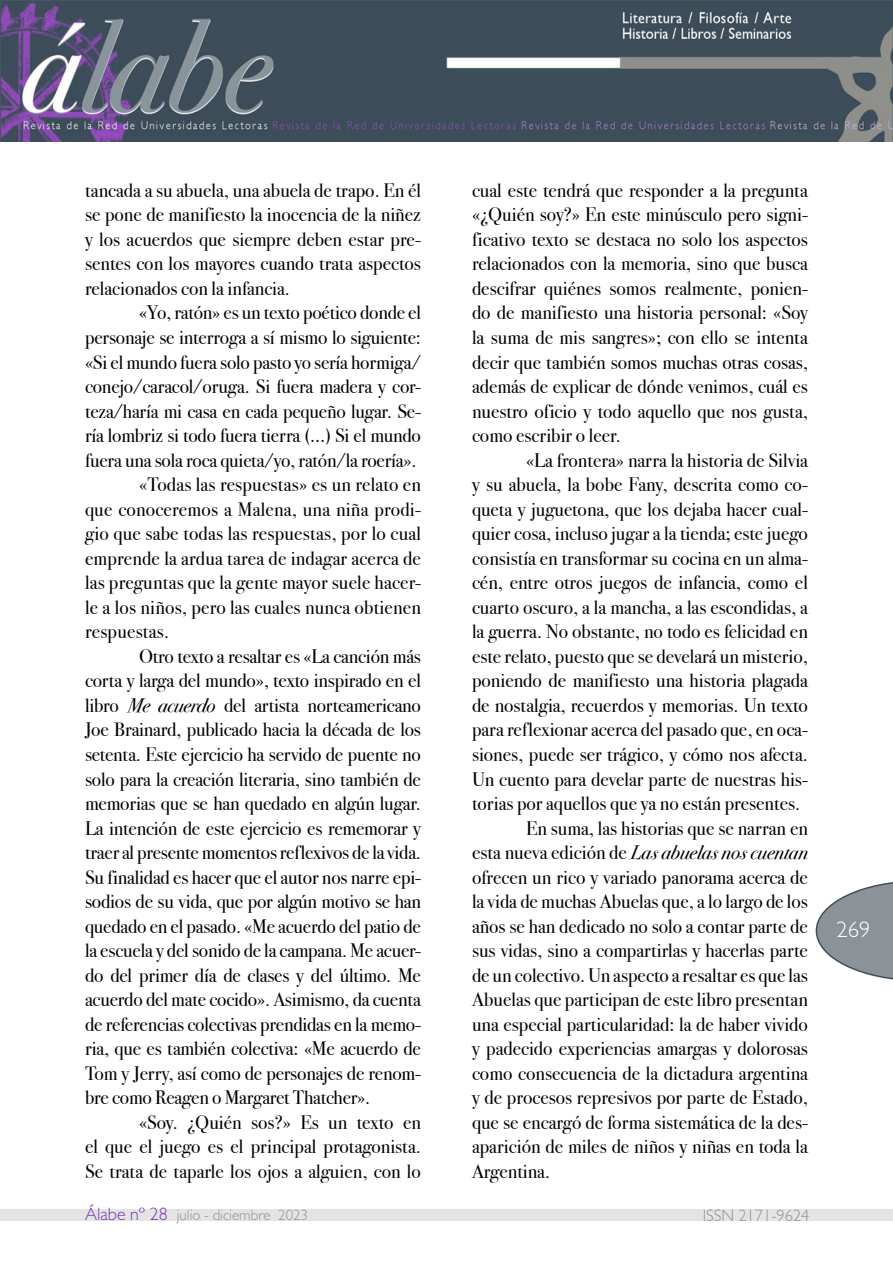
<style>
.page{position:relative;width:893px;height:1263px;background:#fff}
.page>*{position:absolute;margin:0;border:0;box-sizing:border-box;transform-origin:0 0}
.t1{font:300 22.5px "Gill Sans";color:#fff}
.TEXTO{font:19.5px/24.5px "Bodoni Svty Two OSITCTT Book";color:#000;text-align:justify}
.t2{font:300 16.5px "Gill Sans";color:#8d949a}
.t3{font:300 15px "Gill Sans";color:#8d949a}
.s1{font-family:"Bodoni Svty Two OSITCTT Book It"}
.s2{font-size:18px;color:#7d3ab3}
</style>
<div class="page">
<svg style="left:816px;top:882px;width:77px;height:98px"></svg>
<img style="left:0;top:0;width:893px;height:141px">
<div style="left:0;top:1210px;width:893px;height:11px;background:#e4e4e3"></div>
<p class="TEXTO" style="left:85px;top:178px;width:337px">tancada a su abuela, una abuela de trapo. En él se pone de manifiesto la inocencia de la niñez y los acuerdos que siempre deben estar pre&shy;sentes con los mayores cuando trata aspectos relacionados con la infancia.</p>
<p class="TEXTO" style="left:85px;top:301px;width:337px;text-indent:54px">«Yo, ratón» es un texto poético donde el personaje se interroga a sí mismo lo siguiente: «Si el mundo fuera solo pasto yo sería hormiga/ conejo/caracol/oruga. Si fuera madera y cor&shy;teza/haría mi casa en cada pequeño lugar. Se&shy;ría lombriz si todo fuera tierra (…) Si el mundo fuera una sola roca quieta/yo, ratón/la roería».</p>
<p class="TEXTO" style="left:85px;top:472px;width:337px;text-indent:54px">«Todas las respuestas» es un relato en que conoceremos a Malena, una niña prodi&shy;gio que sabe todas las respuestas, por lo cual emprende la ardua tarea de indagar acerca de las preguntas que la gente mayor suele hacer&shy;le a los niños, pero las cuales nunca obtienen respuestas.</p>
<p class="TEXTO" style="left:85px;top:644px;width:337px;text-indent:54px">Otro texto a resaltar es «La canción más corta y larga del mundo», texto inspirado en el libro <span class="s1">Me acuerdo</span> del artista norteamericano Joe Brainard, publicado hacia la década de los setenta. Este ejercicio ha servido de puente no solo para la creación literaria, sino también de memorias que se han quedado en algún lugar.<br>La intención de este ejercicio es rememorar y traer al presente momentos reflexivos de la vida.<br>Su finalidad es hacer que el autor nos narre epi&shy;sodios de su vida, que por algún motivo se han quedado en el pasado. «Me acuerdo del patio de la escuela y del sonido de la campana. Me acuer&shy;do del primer día de clases y del último. Me acuerdo del mate cocido». Asimismo, da cuenta de referencias colectivas prendidas en la memo&shy;ria, que es también colectiva: «Me acuerdo de Tom y Jerry, así como de personajes de renom&shy;bre como Reagen o Margaret Thatcher».</p>
<p class="TEXTO" style="left:85px;top:1110px;width:337px;text-indent:54px">«Soy. ¿Quién sos?» Es un texto en el que el juego es el principal protagonista.<br>Se trata de taparle los ojos a alguien, con lo</p>
<p class="TEXTO" style="left:472px;top:178px;width:337px">cual este tendrá que responder a la pregunta «¿Quién soy?» En este minúsculo pero signi&shy;ficativo texto se destaca no solo los aspectos relacionados con la memoria, sino que busca descifrar quiénes somos realmente, ponien&shy;do de manifiesto una historia personal: «Soy la suma de mis sangres»; con ello se intenta decir que también somos muchas otras cosas, además de explicar de dónde venimos, cuál es nuestro oficio y todo aquello que nos gusta, como escribir o leer.</p>
<p class="TEXTO" style="left:472px;top:448px;width:337px;text-indent:54px">«La frontera» narra la historia de Silvia y su abuela, la bobe Fany, descrita como co&shy;queta y juguetona, que los dejaba hacer cual&shy;quier cosa, incluso jugar a la tienda; este juego consistía en transformar su cocina en un alma&shy;cén, entre otros juegos de infancia, como el cuarto oscuro, a la mancha, a las escondidas, a la guerra. No obstante, no todo es felicidad en este relato, puesto que se develará un misterio, poniendo de manifiesto una historia plagada de nostalgia, recuerdos y memorias. Un texto para reflexionar acerca del pasado que, en oca&shy;siones, puede ser trágico, y cómo nos afecta.<br>Un cuento para develar parte de nuestras his&shy;torias por aquellos que ya no están presentes.</p>
<p class="TEXTO" style="left:472px;top:816px;width:337px;text-indent:54px">En suma, las historias que se narran en esta nueva edición de <span class="s1">Las abuelas nos cuentan </span>ofrecen un rico y variado panorama acerca de la vida de muchas Abuelas que, a lo largo de los años se han dedicado no solo a contar parte de sus vidas, sino a compartirlas y hacerlas parte de un colectivo. Un aspecto a resaltar es que las Abuelas que participan de este libro presentan una especial particularidad: la de haber vivido y padecido experiencias amargas y dolorosas como consecuencia de la dictadura argentina y de procesos represivos por parte de Estado, que se encargó de forma sistemática de la des&shy;aparición de miles de niños y niñas en toda la Argentina.</p>
<p class="t3" style="left:85px;top:1206px;width:225px"><span class="s2">Álabe nº 28</span> julio - diciembre 2023</p>
<p class="t2" style="left:703px;top:1205px;width:108px">ISSN 2171-9624</p>
<p class="t1" style="left:837px;top:916px;width:35px">269</p>
</div>
